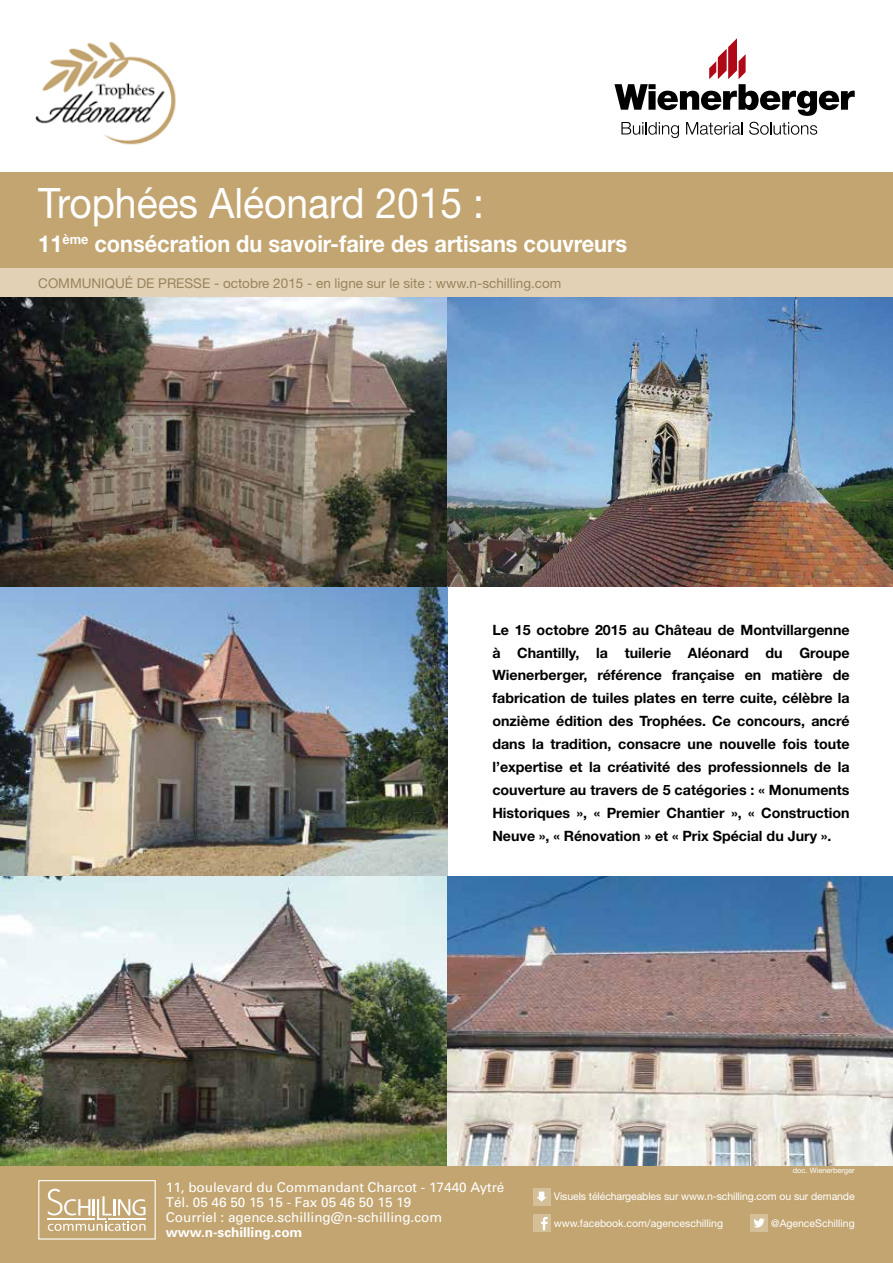
<style>
.page{position:relative;width:893px;height:1263px;background:#fff}
.page>*{position:absolute;margin:0;border:0;box-sizing:border-box;transform-origin:0 0}
.t1{font:42px "Helvetica Neue LT Std";color:#fff;scale:.93 1}
.t2{font:700 23.4px "Helvetica Neue LT Std";color:#fff;scale:.93 1}
.t3{font:700 14.25px/22.8px "Helvetica Neue LT Std";color:#000;text-align:justify}
.t4{font:13.5px/15px "Univers";color:#fff}
.t5{font:13.5px "Helvetica Neue LT Std";color:#9a835b}
.t6{font:700 13.5px "Univers";color:#fff}
.t7{font:10.5px "Helvetica Neue LT Std";letter-spacing:-.01em;color:#fff}
.t8{font:7.5px "Helvetica Neue LT Std";color:#fff}
</style>
<div class="page">
<div style="left:0;top:172px;width:893px;height:111px;background:#c3a571"></div>
<img style="left:35px;top:41px;width:141px;height:104px">
<div style="left:0;top:1165px;width:893px;height:98px;background:#c3a571"></div>
<div style="left:38px;top:1180px;width:118px;height:59px;border:1px solid #fff"></div>
<svg style="left:48px;top:1189px;width:98px;height:42px"></svg>
<div style="left:751px;top:1214px;width:17px;height:17px;background:#d5bf99"></div>
<svg style="left:754px;top:1218px;width:11px;height:9px"></svg>
<div style="left:533px;top:1214px;width:17px;height:17px;background:#d5bf99"></div>
<svg style="left:541px;top:1217px;width:7px;height:13px"></svg>
<div style="left:533px;top:1188px;width:17px;height:17px;background:#d5bf99"></div>
<svg style="left:537px;top:1191px;width:10px;height:11px"></svg>
<div style="left:0;top:268px;width:893px;height:30px;background:#e2d1b5"></div>
<img style="left:447px;top:298px;width:446px;height:289px">
<img style="left:1px;top:298px;width:446px;height:578px">
<img style="left:1px;top:876px;width:892px;height:289px">
<svg style="left:621px;top:122px;width:58px;height:16px"></svg>
<svg style="left:686px;top:122px;width:57px;height:13px"></svg>
<svg style="left:749px;top:122px;width:68px;height:13px"></svg>
<svg style="left:614px;top:38px;width:241px;height:78px"></svg>
<h1 class="t1" style="left:38px;top:178px;width:481px">Trophées Aléonard 2015 :</h1>
<h2 class="t2" style="left:38px;top:229px;width:635px">11<sup>ème</sup> consécration du savoir-faire des artisans couvreurs</h2>
<p class="t5" style="left:38px;top:275px;width:525px">COMMUNIQUÉ DE PRESSE - octobre 2015 - en ligne sur le site : www.n-schilling.com</p>
<p class="t3" style="left:492px;top:618px;width:359px">Le 15 octobre 2015 au Château de Montvillargenne à Chantilly, la tuilerie Aléonard du Groupe Wienerberger, référence française en matière de fabrication de tuiles plates en terre cuite, célèbre la onzième édition des Trophées. Ce concours, ancré dans la tradition, consacre une nouvelle fois toute l’expertise et la créativité des professionnels de la couverture au travers de 5 catégories : « Monuments Historiques », « Premier Chantier », « Construction Neuve », « Rénovation » et « Prix Spécial du Jury ».</p>
<p class="t4" style="left:166px;top:1180px;width:340px">11, boulevard du Commandant Charcot - 17440 Aytré<br>Tél. 05 46 50 15 15 - Fax 05 46 50 15 19<br>Courriel : agence.schilling@n-schilling.com</p>
<p class="t6" style="left:166px;top:1224px;width:138px">www.n-schilling.com</p>
<p class="t8" style="left:793px;top:1166px;width:63px">doc. Wienerberger</p>
<p class="t7" style="left:554px;top:1190px;width:302px">Visuels téléchargeables sur www.n-schilling.com ou sur demande</p>
<p class="t7" style="left:554px;top:1217px;width:171px">www.facebook.com/agenceschilling</p>
<p class="t7" style="left:771px;top:1217px;width:85px">@AgenceSchilling</p>
</div>
